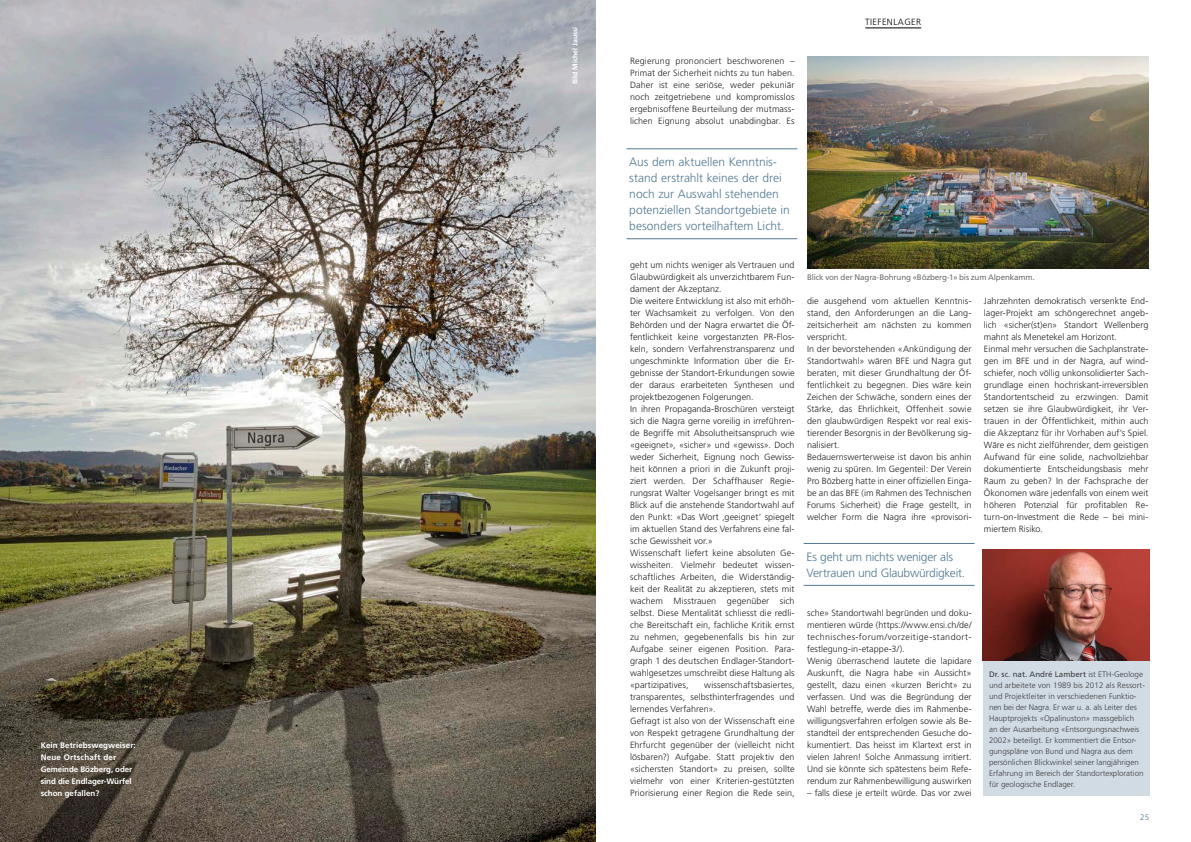
<style>
.page{position:relative;width:1191px;height:842px;background:#fff}
.page>*{position:absolute;margin:0;border:0;box-sizing:border-box;transform-origin:0 0}
.t1{font:300 12px/16px "Frutiger LT Pro";letter-spacing:-.005em;color:#517891}
.t2{font:300 9px/12px "Frutiger LT Pro";letter-spacing:.005em;color:#231f20}
.t3{font:300 9px "Frutiger LT Pro";letter-spacing:.05em;color:#000001}
.t4{font:300 8px/11px "Frutiger LT Pro";color:#3e3e3f}
.t5{font:700 8px/12px "Frutiger";color:#fff}
.t6{font:8px "Frutiger";letter-spacing:-.02em;color:#6d6e71}
.t7{font:8px "Frutiger";color:#3e3e3f}
.t8{font:300 8px "Frutiger LT Pro";color:#517891}
.t9{font:700 7px "Frutiger";color:#fff}
.s1{font-family:"Frutiger LT Pro";font-weight:300}
</style>
<div class="page">
<img style="left:0;top:0;width:595px;height:842px">
<hr style="left:865px;top:28px;width:56px;height:1px;background:#000001">
<hr style="left:803px;top:543px;width:171px;height:1px;background:#517891">
<hr style="left:803px;top:585px;width:171px;height:1px;background:#517891">
<hr style="left:626px;top:149px;width:171px;height:1px;background:#517891">
<hr style="left:626px;top:239px;width:171px;height:1px;background:#517891">
<div style="left:983px;top:647px;width:167px;height:148px;background:#d0dbe4"></div>
<img style="left:982px;top:549px;width:167px;height:111px">
<img style="left:807px;top:57px;width:341px;height:211px">
<p class="t5" style="left:41px;top:740px;width:97px">Kein Betriebswegweiser:<br>Neue Ortschaft der<br>Gemeinde Bözberg, oder sind die Endlager-Würfel schon gefallen?</p>
<p class="t9" style="left:572px;top:84px;width:59px;rotate:-90deg">Bild Michel Jaussi</p>
<p class="t3" style="left:865px;top:17px;width:57px">TIEFENLAGER</p>
<p class="t2" style="left:630px;top:55px;width:166px;text-align:justify">Regierung prononciert beschworenen – Primat der Sicherheit nichts zu tun haben.<br>Daher ist eine seriöse, weder pekuniär noch zeitgetriebene und kompromisslos ergebnisoffene Beurteilung der mutmass&shy;lichen Eignung absolut unabdingbar. Es</p>
<h1 class="t1" style="left:629px;top:154px;width:162px">Aus dem aktuellen Kenntnis&shy;stand erstrahlt keines der drei noch zur Auswahl stehenden potenziellen Standortgebiete in besonders vorteilhaftem Licht.</h1>
<p class="t2" style="left:630px;top:259px;width:166px">geht um nichts weniger als Vertrauen und Glaubwürdigkeit als unverzichtbarem Fun&shy;dament der Akzeptanz.<br>Die weitere Entwicklung ist also mit erhöh&shy;ter Wachsamkeit zu verfolgen. Von den Behörden und der Nagra erwartet die Öf&shy;fentlichkeit keine vorgestanzten PR-Flos&shy;keln, sondern Verfahrenstransparenz und ungeschminkte Information über die Er&shy;gebnisse der Standort-Erkundungen sowie der daraus erarbeiteten Synthesen und projektbezogenen Folgerungen.<br>In ihren Propaganda-Broschüren versteigt sich die Nagra gerne voreilig in irreführen&shy;de Begriffe mit Absolutheitsanspruch wie «geeignet», «sicher» und «gewiss». Doch weder Sicherheit, Eignung noch Gewiss&shy;heit können a priori in die Zukunft proji&shy;ziert werden. Der Schaffhauser Regie&shy;rungsrat Walter Vogelsanger bringt es mit Blick auf die anstehende Standortwahl auf den Punkt: «Das Wort ‚geeignet‘ spiegelt im aktuellen Stand des Verfahrens eine fal&shy;sche Gewissheit vor.»<br>Wissenschaft liefert keine absoluten Ge&shy;wissheiten. Vielmehr bedeutet wissen&shy;schaftliches Arbeiten, die Widerständig&shy;keit der Realität zu akzeptieren, stets mit wachem Misstrauen gegenüber sich selbst. Diese Mentalität schliesst die redli&shy;che Bereitschaft ein, fachliche Kritik ernst zu nehmen, gegebenenfalls bis hin zur Aufgabe seiner eigenen Position. Para&shy;graph 1 des deutschen Endlager-Standort&shy;wahlgesetzes umschreibt diese Haltung als «partizipatives,</p>
<p class="t2" style="left:630px;top:679px;width:166px;text-indent:74px">wissenschaftsbasiertes, transparentes, selbsthinterfragendes und lernendes Verfahren».<br>Gefragt ist also von der Wissenschaft eine von Respekt getragene Grundhaltung der Ehrfurcht gegenüber der (vielleicht nicht lösbaren?) Aufgabe. Statt projektiv den «sichersten Standort» zu preisen, sollte vielmehr von einer Kriterien-gestützten Priorisierung einer Region die Rede sein,</p>
<p class="t6" style="left:807px;top:274px;width:229px">Blick von der Nagra-Bohrung «Bözberg-1» bis zum Alpenkamm.</p>
<p class="t2" style="left:807px;top:295px;width:166px">die ausgehend vom aktuellen Kenntnis&shy;stand, den Anforderungen an die Lang&shy;zeitsicherheit am nächsten zu kommen verspricht.<br>In der bevorstehenden «Ankündigung der Standortwahl» wären BFE und Nagra gut beraten, mit dieser Grundhaltung der Öf&shy;fentlichkeit zu begegnen. Dies wäre kein Zeichen der Schwäche, sondern eines der Stärke, das Ehrlichkeit, Offenheit sowie den glaubwürdigen Respekt vor real exis&shy;tierender Besorgnis in der Bevölkerung sig&shy;nalisiert.<br>Bedauernswerterweise ist davon bis anhin wenig zu spüren. Im Gegenteil: Der Verein Pro Bözberg hatte in einer offiziellen Einga&shy;be an das BFE (im Rahmen des Technischen Forums Sicherheit) die Frage gestellt, in welcher Form die Nagra ihre «provisori-</p>
<h1 class="t1" style="left:806px;top:549px;width:160px">Es geht um nichts weniger als<br>Vertrauen und Glaubwürdigkeit.</h1>
<p class="t2" style="left:807px;top:607px;width:166px">sche» Standortwahl begründen und doku&shy;mentieren würde (https://www.ensi.ch/de/ technisches-forum/vorzeitige-standort&shy;festlegung-in-etappe-3/).<br>Wenig überraschend lautete die lapidare Auskunft, die Nagra habe «in Aussicht» gestellt, dazu einen «kurzen Bericht» zu verfassen. Und was die Begründung der Wahl betreffe, werde dies im Rahmenbe&shy;willigungsverfahren erfolgen sowie als Be&shy;standteil der entsprechenden Gesuche do&shy;kumentiert. Das heisst im Klartext erst in vielen Jahren! Solche Anmassung irritiert.<br>Und sie könnte sich spätestens beim Refe&shy;rendum zur Rahmenbewilligung auswirken</p>
<p class="t2" style="left:807px;top:787px;width:166px">– falls diese je erteilt würde. Das vor zwei</p>
<p class="t2" style="left:984px;top:295px;width:166px">Jahrzehnten demokratisch versenkte End&shy;lager-Projekt am schöngerechnet angeb&shy;lich «sicher(st)en» Standort Wellenberg mahnt als Menetekel am Horizont.<br>Einmal mehr versuchen die Sachplanstrate&shy;gen im BFE und in der Nagra, auf wind&shy;schiefer, noch völlig unkonsolidierter Sach&shy;grundlage einen hochriskant-irreversiblen Standortentscheid zu erzwingen. Damit setzen sie ihre Glaubwürdigkeit, ihr Ver&shy;trauen in der Öffentlichkeit, mithin auch die Akzeptanz für ihr Vorhaben auf’s Spiel.<br>Wäre es nicht zielführender, dem geistigen Aufwand für eine solide, nachvollziehbar dokumentierte Entscheidungsbasis mehr Raum zu geben? In der Fachsprache der Ökonomen wäre jedenfalls von einem weit höheren Potenzial für profitablen Re&shy;turn-on-Investment die Rede – bei mini&shy;miertem Risiko.</p>
<p class="t7" style="left:989px;top:670px;width:155px">Dr. sc. nat. André Lambert <span class="s1">ist ETH-Geologe</span></p>
<p class="t4" style="left:989px;top:680px;width:157px">und arbeitete von 1989 bis 2012 als Ressort&shy;und Projektleiter in verschiedenen Funktio&shy;nen bei der Nagra. Er war u. a. als Leiter des Hauptprojekts «Opalinuston» massgeblich<br>an der Ausarbeitung «Entsorgungsnachweis 2002» beteiligt. Er kommentiert die Entsor&shy;gungspläne von Bund und Nagra aus dem persönlichen Blickwinkel seiner langjährigen Erfahrung im Bereich der Standortexploration für geologische Endlager.</p>
<p class="t8" style="left:1140px;top:813px;width:10px">25</p>
</div>
